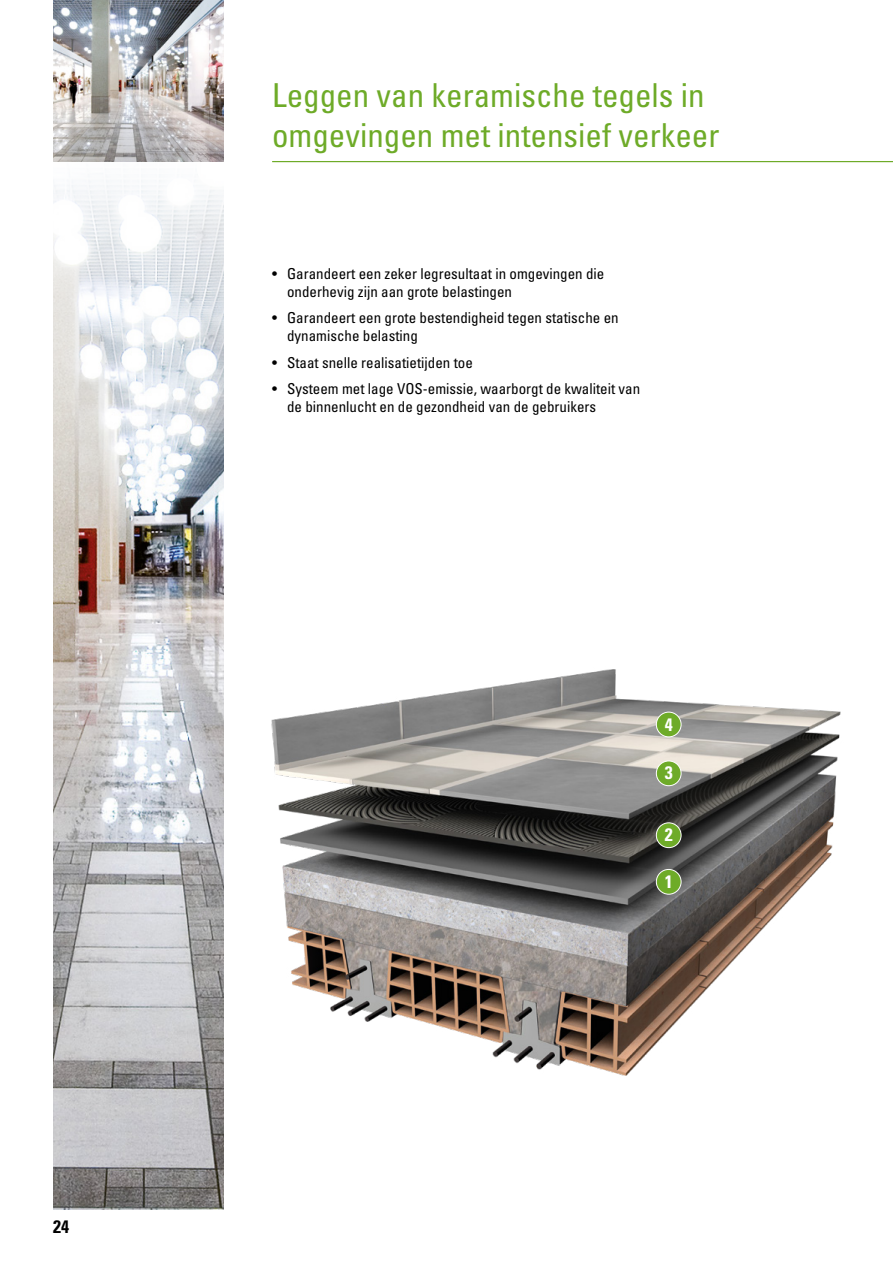
<style>
.page{position:relative;width:893px;height:1263px;background:#fff}
.page>*{position:absolute;margin:0;border:0;box-sizing:border-box;transform-origin:0 0}
.Titolo_sistema{font:condensed 33px/40.5px "Univers LT Std";color:#6eab28}
.numeri_bianchi{font:700 condensed 18px "Univers LT Std";color:#fff}
.t1{font:700 condensed 18px "Univers LT Std";color:#000}
.t2{font:condensed 15px/18px "Univers LT Std";color:#000}
</style>
<div class="page">
<hr style="left:272px;top:161px;width:621px;height:1px;background:#6eab28">
<img style="left:53px;top:180px;width:170px;height:1030px">
<img style="left:53px;top:0;width:170px;height:162px">
<img style="left:271px;top:669px;width:570px;height:407px">
<div style="left:656px;top:869px;width:25px;height:25px;background:#6eab28;border-radius:50%"></div>
<div style="left:656px;top:869px;width:25px;height:25px;border:1px solid #fff;border-radius:50%"></div>
<div style="left:656px;top:823px;width:25px;height:25px;background:#6eab28;border-radius:50%"></div>
<div style="left:656px;top:822px;width:25px;height:26px;border:1px solid #fff;border-radius:50%"></div>
<div style="left:656px;top:761px;width:25px;height:25px;background:#6eab28;border-radius:50%"></div>
<div style="left:656px;top:760px;width:25px;height:26px;border:1px solid #fff;border-radius:50%"></div>
<div style="left:656px;top:712px;width:25px;height:25px;background:#6eab28;border-radius:50%"></div>
<div style="left:656px;top:712px;width:25px;height:25px;border:1px solid #fff;border-radius:50%"></div>
<p class="t1" style="left:53px;top:1216px;width:17px">24</p>
<p class="Titolo_sistema" style="left:272px;top:74px;width:449px">Leggen van keramische tegels in omgevingen met intensief verkeer</p>
<p class="t2" style="left:287px;top:264px;width:319px;text-indent:-15px">• Garandeert een zeker legresultaat in omgevingen die onderhevig zijn aan grote belastingen</p>
<p class="t2" style="left:287px;top:309px;width:333px;text-indent:-15px">• Garandeert een grote bestendigheid tegen statische en dynamische belasting</p>
<p class="t2" style="left:272px;top:353px;width:202px">• Staat snelle realisatietijden toe</p>
<p class="t2" style="left:287px;top:380px;width:355px;text-indent:-15px">• Systeem met lage VOS-emissie, waarborgt de kwaliteit van de binnenlucht en de gezondheid van de gebruikers</p>
<p class="numeri_bianchi" style="left:665px;top:713px;width:9px">4</p>
<p class="numeri_bianchi" style="left:665px;top:762px;width:9px">3</p>
<p class="numeri_bianchi" style="left:665px;top:824px;width:9px">2</p>
<p class="numeri_bianchi" style="left:665px;top:870px;width:9px">1</p>
</div>
